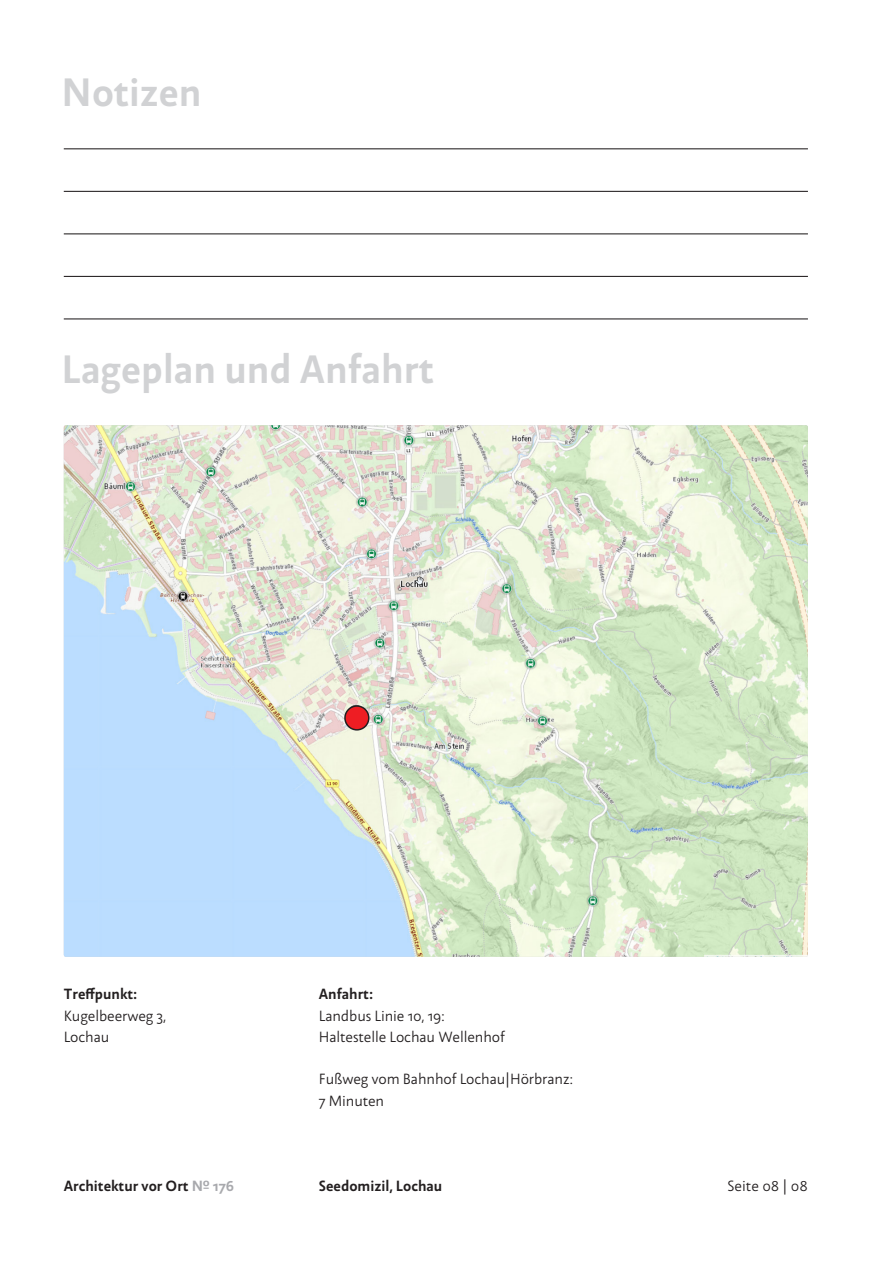
<style>
.page{position:relative;width:893px;height:1263px;background:#fff}
.page>*{position:absolute;margin:0;border:0;box-sizing:border-box;transform-origin:0 0}
.t1{font:700 40.2px "abc Alenavai";color:#d1d2d4}
.t2{font:15px/21.3px "abc Alenavai";letter-spacing:-.005em;color:#231f20}
.t3{font:700 15px "abc Alenavai";color:#231f20}
.s1{color:#a8a9ad}
</style>
<div class="page">
<img style="left:64px;top:425px;width:744px;height:532px">
<hr style="left:64px;top:148px;width:744px;height:1px;background:#231f20">
<hr style="left:64px;top:191px;width:744px;height:1px;background:#231f20">
<hr style="left:64px;top:233px;width:744px;height:1px;background:#231f20">
<hr style="left:64px;top:276px;width:744px;height:1px;background:#231f20">
<hr style="left:64px;top:318px;width:744px;height:1px;background:#231f20">
<div style="left:345px;top:706px;width:24px;height:24px;background:#ee1d23;border-radius:50%"></div>
<div style="left:344px;top:705px;width:25px;height:25px;border:2px solid #231f20;border-radius:50%"></div>
<h1 class="t1" style="left:62px;top:63px;width:141px">Notizen</h1>
<h1 class="t1" style="left:62px;top:340px;width:374px">Lageplan und Anfahrt</h1>
<p class="t3" style="left:64px;top:983px;width:75px">Treffpunkt:</p>
<p class="t2" style="left:64px;top:1004px;width:104px">Kugelbeerweg 3,<br>Lochau</p>
<p class="t3" style="left:319px;top:983px;width:56px">Anfahrt:</p>
<p class="t2" style="left:319px;top:1004px;width:188px">Landbus Linie 10, 19:<br>Haltestelle Lochau Wellenhof</p>
<p class="t2" style="left:319px;top:1068px;width:256px">Fußweg vom Bahnhof Lochau|Hörbranz:<br>7 Minuten</p>
<p class="t3" style="left:64px;top:1175px;width:172px">Architektur vor Ort <span class="s1">№ 176</span></p>
<p class="t3" style="left:319px;top:1175px;width:125px">Seedomizil, Lochau</p>
<p class="t2" style="left:728px;top:1174px;width:82px">Seite 08 | 08</p>
</div>
